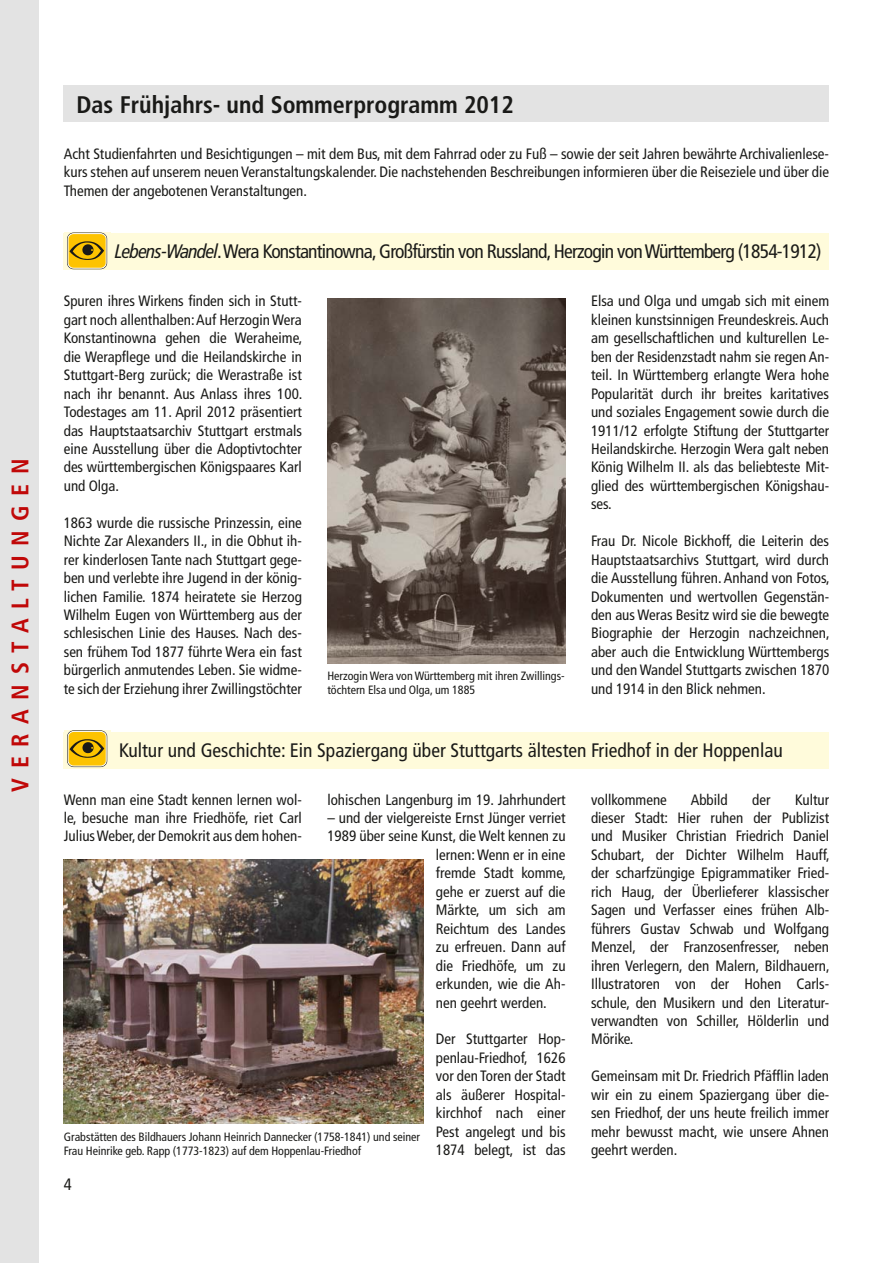
<style>
.page{position:relative;width:893px;height:1263px;background:#fff}
.page>*{position:absolute;margin:0;border:0;box-sizing:border-box;transform-origin:0 0}
.t1{font:700 condensed 24px "Frutiger LT Com";color:#1a1a18}
.t2{font:700 condensed 24px "Frutiger LT Com";letter-spacing:.4em;color:#c00808}
.t3{font:19.5px "Frutiger LT Com Condensed 2";letter-spacing:-.04em;color:#1a1a18}
.t4{font:19.5px "Frutiger LT Com Condensed 2";color:#1a1a18}
.t5{font:16.5px "Frutiger LT Com Condensed 2";color:#1a1a18}
.t6{font:15px/18.5px "Frutiger LT Com Condensed 2";color:#1a1a18;text-align:justify}
.t7{font:condensed 15px "Frutiger LT Com";color:#1a1a18}
.t8{font:12px/14.4px "Frutiger LT Com Condensed 2";color:#1a1a18}
.s1{font-family:"Frutiger LT Com";font-style:italic;font-stretch:condensed}
.s2{font-family:"Frutiger LT Com Condensed 2";font-stretch:normal}
</style>
<div class="page">
<div style="left:64px;top:85px;width:765px;height:37px;background:#e3e3e3"></div>
<div style="left:0;top:0;width:38px;height:1263px;background:#e3e3e3"></div>
<div style="left:64px;top:233px;width:765px;height:37px;background:#fffbdb"></div>
<div style="left:64px;top:732px;width:765px;height:36px;background:#fffbdb"></div>
<img style="left:327px;top:298px;width:239px;height:366px">
<svg style="left:64px;top:730px;width:47px;height:36px"></svg>
<div style="left:67px;top:730px;width:40px;height:37px;border:2px solid #1a1a18;border-radius:6px"></div>
<div style="left:68px;top:731px;width:38px;height:35px;background:#fdc300;border-radius:6px"></div>
<div style="left:68px;top:731px;width:39px;height:35px;border:1px solid #fff;border-radius:6px"></div>
<svg style="left:70px;top:739px;width:34px;height:19px"></svg>
<svg style="left:64px;top:232px;width:46px;height:37px"></svg>
<div style="left:67px;top:233px;width:40px;height:36px;border:2px solid #1a1a18;border-radius:6px"></div>
<div style="left:68px;top:234px;width:38px;height:34px;background:#fdc300;border-radius:6px"></div>
<div style="left:68px;top:233px;width:39px;height:36px;border:1px solid #fff;border-radius:6px"></div>
<svg style="left:69px;top:241px;width:35px;height:19px"></svg>
<img style="left:64px;top:860px;width:359px;height:263px">
<h1 class="t2" style="left:6px;top:792px;width:335px;rotate:-90deg">VERANSTALTUNGEN</h1>
<h1 class="t1" style="left:77px;top:90px;width:439px">Das Frühjahrs- und Sommerprogramm 2012</h1>
<p class="t6" style="left:64px;top:144px;width:767px">Acht Studienfahrten und Besichtigungen – mit dem Bus, mit dem Fahrrad oder zu Fuß – sowie der seit Jahren bewährte Archivalienlese&shy;kurs stehen auf unserem neuen Veranstaltungskalender. Die nachstehenden Beschreibungen informieren über die Reiseziele und über die Themen der angebotenen Veranstaltungen.</p>
<h2 class="t3" style="left:115px;top:240px;width:708px"><span class="s1">Lebens-Wandel</span>. Wera Konstantinowna, Großfürstin von Russland, Herzogin von Württemberg (1854-1912)</h2>
<p class="t7" style="left:64px;top:292px;width:240px">Spuren ihres Wirkens finden sich in Stutt<span class="s2">-</span></p>
<p class="t6" style="left:64px;top:310px;width:240px">gart noch allenthalben: Auf Herzogin Wera<br>Konstantinowna gehen die Weraheime,</p>
<p class="t7" style="left:64px;top:348px;width:240px">die Werapflege und die Heilandskirche in</p>
<p class="t6" style="left:64px;top:366px;width:240px">Stuttgart-Berg zurück; die Werastraße ist nach ihr benannt. Aus Anlass ihres 100.<br>Todestages am 11. April 2012 präsentiert das Hauptstaatsarchiv Stuttgart erstmals eine Ausstellung über die Adoptivtochter des württembergischen Königspaares Karl und Olga.</p>
<p class="t6" style="left:64px;top:513px;width:240px">1863 wurde die russische Prinzessin, eine Nichte Zar Alexanders II., in die Obhut ih&shy;rer kinderlosen Tante nach Stuttgart gege&shy;ben und verlebte ihre Jugend in der könig&shy;lichen Familie. 1874 heiratete sie Herzog Wilhelm Eugen von Württemberg aus der schlesischen Linie des Hauses. Nach des&shy;sen frühem Tod 1877 führte Wera ein fast bürgerlich anmutendes Leben. Sie widme&shy;te sich der Erziehung ihrer Zwillingstöchter</p>
<p class="t8" style="left:327px;top:669px;width:238px">Herzogin Wera von Württemberg mit ihren Zwillings&shy;töchtern Elsa und Olga, um 1885</p>
<p class="t6" style="left:591px;top:292px;width:240px">Elsa und Olga und umgab sich mit einem kleinen kunstsinnigen Freundeskreis. Auch am gesellschaftlichen und kulturellen Le&shy;ben der Residenzstadt nahm sie regen An&shy;teil. In Württemberg erlangte Wera hohe Popularität durch ihr breites karitatives und soziales Engagement sowie durch die 1911/12 erfolgte Stiftung der Stuttgarter Heilandskirche. Herzogin Wera galt neben König Wilhelm II. als das beliebteste Mit&shy;glied des württembergischen Königshau&shy;ses.</p>
<p class="t6" style="left:591px;top:532px;width:240px">Frau Dr. Nicole Bickhoff, die Leiterin des Hauptstaatsarchivs Stuttgart, wird durch die Ausstellung führen. Anhand von Fotos, Dokumenten und wertvollen Gegenstän&shy;den aus Weras Besitz wird sie die bewegte Biographie der Herzogin nachzeichnen, aber auch die Entwicklung Württembergs und den Wandel Stuttgarts zwischen 1870 und 1914 in den Blick nehmen.</p>
<h2 class="t4" style="left:119px;top:739px;width:665px">Kultur und Geschichte: Ein Spaziergang über Stuttgarts ältesten Friedhof in der Hoppenlau</h2>
<p class="t6" style="left:64px;top:790px;width:240px">Wenn man eine Stadt kennen lernen wol&shy;le, besuche man ihre Friedhöfe, riet Carl Julius Weber, der Demokrit aus dem hohen-</p>
<p class="t6" style="left:327px;top:790px;width:240px">lohischen Langenburg im 19. Jahrhundert</p>
<p class="t6" style="left:327px;top:809px;width:240px">– und der vielgereiste Ernst Jünger verriet</p>
<p class="t6" style="left:327px;top:827px;width:240px">1989 über seine Kunst, die Welt kennen zu</p>
<p class="t6" style="left:436px;top:845px;width:131px">lernen: Wenn er in eine</p>
<p class="t6" style="left:436px;top:864px;width:132px">fremde Stadt komme,</p>
<p class="t6" style="left:436px;top:882px;width:131px">gehe er zuerst auf die</p>
<p class="t6" style="left:436px;top:901px;width:131px">Märkte, um sich am</p>
<p class="t6" style="left:436px;top:919px;width:131px">Reichtum des Landes</p>
<p class="t6" style="left:436px;top:938px;width:131px">zu erfreuen. Dann auf</p>
<p class="t6" style="left:436px;top:956px;width:131px">die Friedhöfe, um zu</p>
<p class="t6" style="left:436px;top:975px;width:131px">erkunden, wie die Ah-</p>
<p class="t6" style="left:436px;top:993px;width:113px">nen geehrt werden.</p>
<p class="t6" style="left:436px;top:1030px;width:131px">Der Stuttgarter Hop&shy;penlau-Friedhof, 1626 vor den Toren der Stadt als äußerer Hospital&shy;kirchhof nach einer Pest angelegt und bis 1874 belegt, ist das</p>
<p class="t8" style="left:64px;top:1129px;width:358px">Grabstätten des Bildhauers Johann Heinrich Dannecker (1758-1841) und seiner<br>Frau Heinrike geb. Rapp (1773-1823) auf dem Hoppenlau-Friedhof</p>
<p class="t5" style="left:64px;top:1175px;width:9px">4</p>
<p class="t6" style="left:591px;top:790px;width:77px">vollkommene</p>
<p class="t6" style="left:691px;top:790px;width:38px">Abbild</p>
<p class="t6" style="left:752px;top:790px;width:20px">der</p>
<p class="t6" style="left:591px;top:790px;width:240px;text-indent:204px">Kultur dieser Stadt: Hier ruhen der Publizist und Musiker Christian Friedrich Daniel Schubart, der Dichter Wilhelm Hauff, der scharfzüngige Epigrammatiker Fried&shy;rich Haug, der Überlieferer klassischer Sagen und Verfasser eines frühen Alb&shy;führers Gustav Schwab und Wolfgang Menzel, der Franzosenfresser, neben ihren Verlegern, den Malern, Bildhauern, Illustratoren von der Hohen Carls&shy;schule, den Musikern und den Literatur&shy;verwandten von Schiller, Hölderlin und Mörike.</p>
<p class="t7" style="left:591px;top:1067px;width:240px">Gemeinsam mit Dr. Friedrich Pfäfflin laden</p>
<p class="t6" style="left:591px;top:1085px;width:240px">wir ein zu einem Spaziergang über die&shy;sen Friedhof, der uns heute freilich immer mehr bewusst macht, wie unsere Ahnen geehrt werden.</p>
</div>
